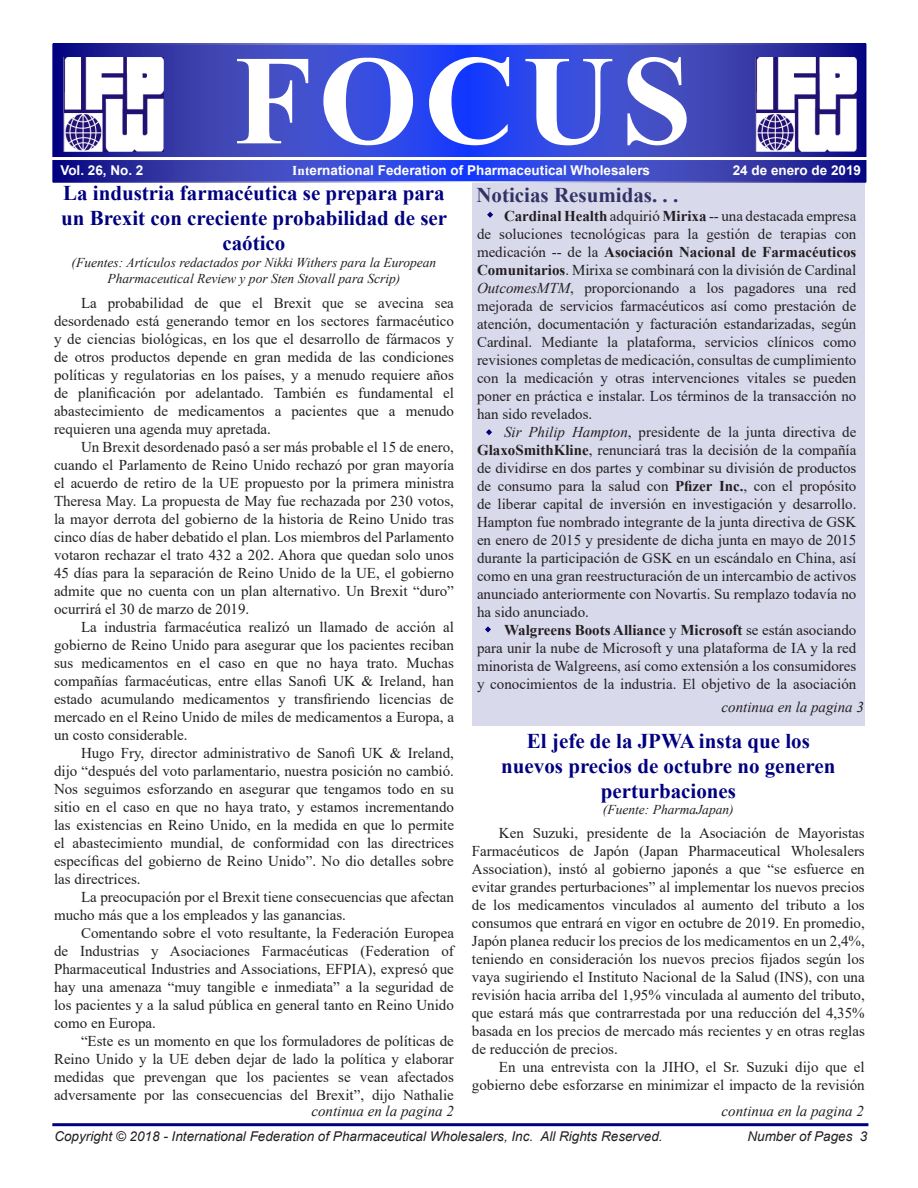
<style>
.page{position:relative;width:918px;height:1188px;background:#fff}
.page>*{position:absolute;margin:0;border:0;box-sizing:border-box;transform-origin:0 0}
.t1{font:700 127.5px "Times New Roman";letter-spacing:.05em;color:#fff}
.t2{font:700 21px/25.2px "Times New Roman";color:#000080;text-align:center}
.t3{font:700 21px "Times New Roman";color:#313265}
.t4{font:15px/18px "Times New Roman";color:#231f20;text-align:justify}
.t5{font:italic 15px "Times New Roman";color:#231f20}
.t6{font:italic 13.5px/16.2px "Times New Roman";color:#231f20;text-align:center}
.t7{font:italic 13.5px "Arial";color:#231f20}
.Source{font:700 13.5px "Arial";color:#fff}
.s1{font-family:"Times New Roman"}
.s2{font-weight:700}
.s3{font-style:italic}
</style>
<div class="page">
<div style="left:472px;top:182px;width:393px;height:544px;background:#d9d9ec"></div>
<hr style="left:52px;top:1123px;width:816px;height:3px;background:#000080">
<svg style="left:55px;top:46px;width:808px;height:134px;background:#3343c9"></svg>
<hr style="left:9px;top:157px;width:859px;height:3px;background:#fff">
<svg style="left:487px;top:211px;width:6px;height:7px"></svg>
<svg style="left:485px;top:626px;width:6px;height:7px"></svg>
<svg style="left:486px;top:429px;width:6px;height:7px"></svg>
<img style="left:64px;top:57px;width:100px;height:95px">
<img style="left:755px;top:57px;width:101px;height:95px">
<p class="t1" style="left:234px;top:9px;width:459px">FOCUS</p>
<p class="Source" style="left:60px;top:161px;width:85px">Vol. 26, No. 2</p>
<p class="Source" style="left:292px;top:161px;width:359px"><span class="s1">Int</span>ernational Federation of Pharmaceutical Wholesalers</p>
<p class="Source" style="left:733px;top:161px;width:130px">24 de enero de 2019</p>
<p class="t2" style="left:61px;top:180px;width:388px">La industria farmacéutica se prepara para un Brexit con creciente probabilidad de ser caótico</p>
<p class="t6" style="left:72px;top:254px;width:366px">(Fuentes: Artículos redactados por Nikki Withers para la European<br>Pharmaceutical Review y por Sten Stovall para Scrip)</p>
<p class="t4" style="left:54px;top:294px;width:402px;text-indent:27px">La probabilidad de que el Brexit que se avecina sea desordenado está generando temor en los sectores farmacéutico y de ciencias biológicas, en los que el desarrollo de fármacos y de otros productos depende en gran medida de las condiciones políticas y regulatorias en los países, y a menudo requiere años de planificación por adelantado. También es fundamental el abastecimiento de medicamentos a pacientes que a menudo requieren una agenda muy apretada.</p>
<p class="t4" style="left:54px;top:438px;width:402px;text-indent:27px">Un Brexit desordenado pasó a ser más probable el 15 de enero, cuando el Parlamento de Reino Unido rechazó por gran mayoría el acuerdo de retiro de la UE propuesto por la primera ministra Theresa May. La propuesta de May fue rechazada por 230 votos, la mayor derrota del gobierno de la historia de Reino Unido tras cinco días de haber debatido el plan. Los miembros del Parlamento votaron rechazar el trato 432 a 202. Ahora que quedan solo unos 45 días para la separación de Reino Unido de la UE, el gobierno admite que no cuenta con un plan alternativo. Un Brexit “duro” ocurrirá el 30 de marzo de 2019.</p>
<p class="t4" style="left:54px;top:618px;width:402px;text-indent:27px">La industria farmacéutica realizó un llamado de acción al gobierno de Reino Unido para asegurar que los pacientes reciban sus medicamentos en el caso en que no haya trato. Muchas compañías farmacéuticas, entre ellas Sanofi UK &amp; Ireland, han estado acumulando medicamentos y transfiriendo licencias de mercado en el Reino Unido de miles de medicamentos a Europa, a un costo considerable.</p>
<p class="t4" style="left:54px;top:744px;width:402px;text-indent:27px">Hugo Fry, director administrativo de Sanofi UK &amp; Ireland, dijo “después del voto parlamentario, nuestra posición no cambió.<br>Nos seguimos esforzando en asegurar que tengamos todo en su sitio en el caso en que no haya trato, y estamos incrementando las existencias en Reino Unido, en la medida en que lo permite el abastecimiento mundial, de conformidad con las directrices específicas del gobierno de Reino Unido”. No dio detalles sobre las directrices.</p>
<p class="t4" style="left:54px;top:888px;width:401px;text-indent:27px">La preocupación por el Brexit tiene consecuencias que afectan mucho más que a los empleados y las ganancias.</p>
<p class="t4" style="left:54px;top:924px;width:401px;text-indent:27px">Comentando sobre el voto resultante, la Federación Europea de Industrias y Asociaciones Farmacéuticas (Federation of Pharmaceutical Industries and Associations, EFPIA), expresó que hay una amenaza “muy tangible e inmediata” a la seguridad de los pacientes y a la salud pública en general tanto en Reino Unido como en Europa.</p>
<p class="t4" style="left:54px;top:1032px;width:401px;text-indent:27px">“Este es un momento en que los formuladores de políticas de Reino Unido y la UE deben dejar de lado la política y elaborar medidas que prevengan que los pacientes se vean afectados adversamente por las consecuencias del Brexit”, dijo Nathalie</p>
<p class="t5" style="left:311px;top:1101px;width:144px">continua en la pagina 2</p>
<p class="t3" style="left:476px;top:180px;width:203px">Noticias Resumidas. . .</p>
<p class="t4" style="left:477px;top:206px;width:381px;text-indent:27px"><span class="s2">Cardinal Health</span> adquirió <span class="s2">Mirixa</span> -- una destacada empresa de soluciones tecnológicas para la gestión de terapias con medicación -- de la <span class="s2">Asociación Nacional de Farmacéuticos Comunitarios</span>. Mirixa se combinará con la división de Cardinal <span class="s3">OutcomesMTM</span>, proporcionando a los pagadores una red mejorada de servicios farmacéuticos así como prestación de atención, documentación y facturación estandarizadas, según Cardinal. Mediante la plataforma, servicios clínicos como revisiones completas de medicación, consultas de cumplimiento con la medicación y otras intervenciones vitales se pueden poner en práctica e instalar. Los términos de la transacción no han sido revelados.</p>
<p class="t4" style="left:477px;top:422px;width:381px;text-indent:27px"><span class="s3">Sir Philip Hampton</span>, presidente de la junta directiva de <span class="s2">GlaxoSmithKline</span>, renunciará tras la decisión de la compañía de dividirse en dos partes y combinar su división de productos de consumo para la salud con <span class="s2">Pfizer Inc.</span>, con el propósito de liberar capital de inversión en investigación y desarrollo.<br>Hampton fue nombrado integrante de la junta directiva de GSK en enero de 2015 y presidente de dicha junta en mayo de 2015 durante la participación de GSK en un escándalo en China, así como en una gran reestructuración de un intercambio de activos anunciado anteriormente con Novartis. Su remplazo todavía no ha sido anunciado.</p>
<p class="t4" style="left:477px;top:620px;width:381px;text-indent:27px"><span class="s2">Walgreens Boots Alliance</span> y <span class="s2">Microsoft</span> se están asociando para unir la nube de Microsoft y una plataforma de IA y la red minorista de Walgreens, así como extensión a los consumidores y conocimientos de la industria. El objetivo de la asociación</p>
<p class="t5" style="left:722px;top:697px;width:144px">continua en la pagina 3</p>
<p class="t2" style="left:501px;top:727px;width:336px">El jefe de la JPWA insta que los nuevos precios de octubre no generen perturbaciones</p>
<p class="t6" style="left:603px;top:801px;width:132px">(Fuente: PharmaJapan)</p>
<p class="t4" style="left:472px;top:823px;width:394px;text-indent:27px">Ken Suzuki, presidente de la Asociación de Mayoristas Farmacéuticos de Japón (Japan Pharmaceutical Wholesalers Association), instó al gobierno japonés a que “se esfuerce en evitar grandes perturbaciones” al implementar los nuevos precios de los medicamentos vinculados al aumento del tributo a los consumos que entrará en vigor en octubre de 2019. En promedio, Japón planea reducir los precios de los medicamentos en un 2,4%, teniendo en consideración los nuevos precios fijados según los vaya sugiriendo el Instituto Nacional de la Salud (INS), con una revisión hacia arriba del 1,95% vinculada al aumento del tributo, que estará más que contrarrestada por una reducción del 4,35% basada en los precios de mercado más recientes y en otras reglas de reducción de precios.</p>
<p class="t4" style="left:472px;top:1057px;width:394px;text-align:right">En una entrevista con la JIHO, el Sr. Suzuki dijo que el gobierno debe esforzarse en minimizar el impacto de la revisión</p>
<p class="t5" style="left:722px;top:1101px;width:144px">continua en la pagina 2</p>
<p class="t7" style="left:54px;top:1128px;width:610px">Copyright © 2018 - International Federation of Pharmaceutical Wholesalers, Inc. All Rights Reserved.</p>
<p class="t7" style="left:747px;top:1128px;width:122px">Number of Pages 3</p>
</div>
